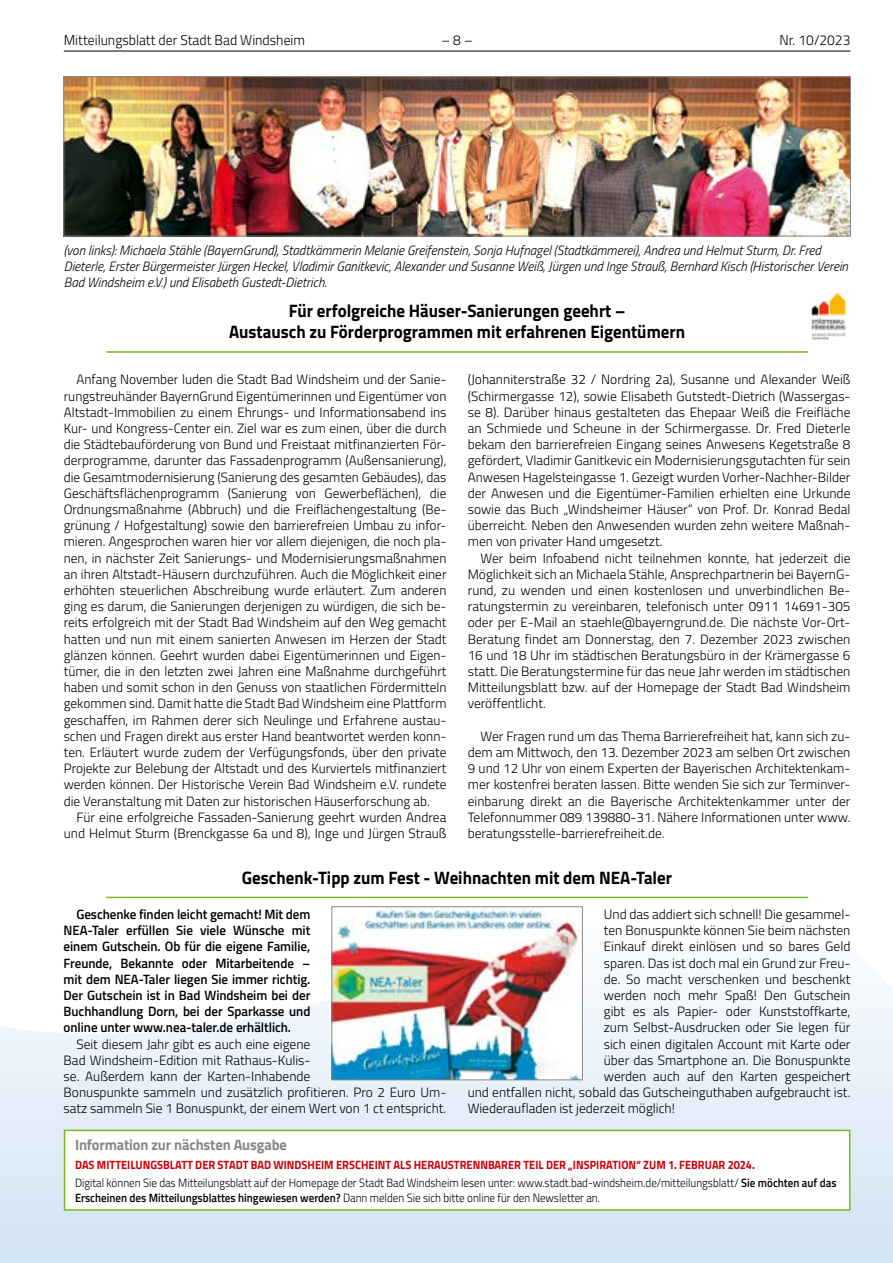
<style>
.page{position:relative;width:893px;height:1263px;background:#fff}
.page>*{position:absolute;margin:0;border:0;box-sizing:border-box;transform-origin:0 0}
._3__Überschrift_12_14_4__über_2_Spalten{font:700 18px/21.6px "Titillium";color:#000;text-align:center;scale:.94 1}
.t1{font:700 15px "Titillium";letter-spacing:-.01em;color:#878988}
.t2{font:300 14.25px "Titillium";color:#000}
._1__Grundtext_9_10_8_Titilium_Light{font:300 13.5px/16.2px "Titillium";color:#000;text-align:justify}
._2__Bildunterschrift_9_10_8_Titilium_Ital{font:italic 300 13.5px/16.2px "Titillium";color:#000}
._1__Grundtext_9_10_8_Titilium_Light-2{font:600 13.5px/16.2px "Titillium";letter-spacing:-.005em;color:#000;text-align:justify}
.t3{font:300 12px/14.4px "Titillium";color:#000;scale:.92 1}
.t4{font:700 12px "Titillium";color:#cb0008;scale:.92 1}
.s1{font-weight:600}
</style>
<div class="page">
<hr style="left:64px;top:51px;width:786px;height:1px;background:#000">
<svg style="left:0;top:896px;width:893px;height:367px"></svg>
<div style="left:64px;top:1130px;width:786px;height:81px;background:#fff;border:2px solid #7cb817"></div>
<hr style="left:106px;top:351px;width:702px;height:2px;background:#7cb817">
<img style="left:66px;top:78px;width:783px;height:156px">
<div style="left:64px;top:76px;width:787px;height:160px;border:1px solid #878988"></div>
<img style="left:811px;top:292px;width:36px;height:48px">
<hr style="left:106px;top:897px;width:702px;height:1px;background:#7cb817">
<img style="left:334px;top:908px;width:247px;height:170px">
<div style="left:332px;top:906px;width:251px;height:174px;border:1px solid #878988"></div>
<p class="t2" style="left:64px;top:29px;width:243px">Mitteilungsblatt der Stadt Bad Windsheim</p>
<p class="t2" style="left:441px;top:29px;width:33px">– 8 –</p>
<p class="t2" style="left:779px;top:29px;width:73px">Nr. 10/2023</p>
<p class="_2__Bildunterschrift_9_10_8_Titilium_Ital" style="left:64px;top:241px;width:786px">(von links): Michaela Stähle (BayernGrund), Stadtkämmerin Melanie Greifenstein, Sonja Hufnagel (Stadtkämmerei), Andrea und Helmut Sturm, Dr. Fred<br>Dieterle, Erster Bürgermeister Jürgen Heckel, Vladimir Ganitkevic, Alexander und Susanne Weiß, Jürgen und Inge Strauß, Bernhard Kisch (Historischer Verein<br>Bad Windsheim e.V.) und Elisabeth Gustedt-Dietrich.</p>
<p class="_3__Überschrift_12_14_4__über_2_Spalten" style="left:229px;top:299px;width:487px">Für erfolgreiche Häuser-Sanierungen geehrt –<br>Austausch zu Förderprogrammen mit erfahrenen Eigentümern</p>
<p class="_1__Grundtext_9_10_8_Titilium_Light" style="left:64px;top:371px;width:384px;text-indent:13px">Anfang November luden die Stadt Bad Windsheim und der Sanie&shy;rungstreuhänder BayernGrund Eigentümerinnen und Eigentümer von Altstadt-Immobilien zu einem Ehrungs- und Informationsabend ins Kur- und Kongress-Center ein. Ziel war es zum einen, über die durch die Städtebauförderung von Bund und Freistaat mitfinanzierten För&shy;derprogramme, darunter das Fassadenprogramm (Außensanierung), die Gesamtmodernisierung (Sanierung des gesamten Gebäudes), das Geschäftsflächenprogramm (Sanierung von Gewerbeflächen), die Ordnungsmaßnahme (Abbruch) und die Freiflächengestaltung (Be&shy;grünung / Hofgestaltung) sowie den barrierefreien Umbau zu infor&shy;mieren. Angesprochen waren hier vor allem diejenigen, die noch pla&shy;nen, in nächster Zeit Sanierungs- und Modernisierungsmaßnahmen an ihren Altstadt-Häusern durchzuführen. Auch die Möglichkeit einer erhöhten steuerlichen Abschreibung wurde erläutert. Zum anderen ging es darum, die Sanierungen derjenigen zu würdigen, die sich be&shy;reits erfolgreich mit der Stadt Bad Windsheim auf den Weg gemacht hatten und nun mit einem sanierten Anwesen im Herzen der Stadt glänzen können. Geehrt wurden dabei Eigentümerinnen und Eigen&shy;tümer, die in den letzten zwei Jahren eine Maßnahme durchgeführt haben und somit schon in den Genuss von staatlichen Fördermitteln gekommen sind. Damit hatte die Stadt Bad Windsheim eine Plattform geschaffen, im Rahmen derer sich Neulinge und Erfahrene austau&shy;schen und Fragen direkt aus erster Hand beantwortet werden konn&shy;ten. Erläutert wurde zudem der Verfügungsfonds, über den private Projekte zur Belebung der Altstadt und des Kurviertels mitfinanziert werden können. Der Historische Verein Bad Windsheim e.V. rundete die Veranstaltung mit Daten zur historischen Häuserforschung ab.</p>
<p class="_1__Grundtext_9_10_8_Titilium_Light" style="left:64px;top:808px;width:384px;text-align:right">Für eine erfolgreiche Fassaden-Sanierung geehrt wurden Andrea und Helmut Sturm (Brenckgasse 6a und 8), Inge und Jürgen Strauß</p>
<p class="_1__Grundtext_9_10_8_Titilium_Light" style="left:468px;top:371px;width:384px">(Johanniterstraße 32 / Nordring 2a), Susanne und Alexander Weiß (Schirmergasse 12), sowie Elisabeth Gutstedt-Dietrich (Wassergas&shy;se 8). Darüber hinaus gestalteten das Ehepaar Weiß die Freifläche an Schmiede und Scheune in der Schirmergasse. Dr. Fred Dieterle bekam den barrierefreien Eingang seines Anwesens Kegetstraße 8 gefördert, Vladimir Ganitkevic ein Modernisierungsgutachten für sein Anwesen Hagelsteingasse 1. Gezeigt wurden Vorher-Nachher-Bilder der Anwesen und die Eigentümer-Familien erhielten eine Urkunde sowie das Buch „Windsheimer Häuser“ von Prof. Dr. Konrad Bedal überreicht. Neben den Anwesenden wurden zehn weitere Maßnah&shy;men von privater Hand umgesetzt.</p>
<p class="_1__Grundtext_9_10_8_Titilium_Light" style="left:468px;top:549px;width:384px;text-indent:13px">Wer beim Infoabend nicht teilnehmen konnte, hat jederzeit die Möglichkeit sich an Michaela Stähle, Ansprechpartnerin bei BayernG&shy;rund, zu wenden und einen kostenlosen und unverbindlichen Be&shy;ratungstermin zu vereinbaren, telefonisch unter 0911 14691-305 oder per E-Mail an staehle@bayerngrund.de. Die nächste Vor-Ort-Beratung findet am Donnerstag, den 7. Dezember 2023 zwischen 16 und 18 Uhr im städtischen Beratungsbüro in der Krämergasse 6 statt. Die Beratungstermine für das neue Jahr werden im städtischen Mitteilungsblatt bzw. auf der Homepage der Stadt Bad Windsheim veröffentlicht.</p>
<p class="_1__Grundtext_9_10_8_Titilium_Light" style="left:468px;top:727px;width:384px;text-indent:13px">Wer Fragen rund um das Thema Barrierefreiheit hat, kann sich zu&shy;dem am Mittwoch, den 13. Dezember 2023 am selben Ort zwischen 9 und 12 Uhr von einem Experten der Bayerischen Architektenkam&shy;mer kostenfrei beraten lassen. Bitte wenden Sie sich zur Terminver&shy;einbarung direkt an die Bayerische Architektenkammer unter der Telefonnummer 089 139880-31. Nähere Informationen unter www. beratungsstelle-barrierefreiheit.de.</p>
<p class="_3__Überschrift_12_14_4__über_2_Spalten" style="left:242px;top:866px;width:459px">Geschenk-Tipp zum Fest - Weihnachten mit dem NEA-Taler</p>
<p class="_1__Grundtext_9_10_8_Titilium_Light-2" style="left:64px;top:905px;width:248px;text-indent:13px">Geschenke finden leicht gemacht! Mit dem NEA-Taler erfüllen Sie viele Wünsche mit einem Gutschein. Ob für die eigene Familie, Freunde, Bekannte oder Mitarbeitende – mit dem NEA-Taler liegen Sie immer richtig.<br>Der Gutschein ist in Bad Windsheim bei der Buchhandlung Dorn, bei der Sparkasse und online unter www.nea-taler.de erhältlich.</p>
<p class="_1__Grundtext_9_10_8_Titilium_Light" style="left:64px;top:1035px;width:384px;text-align:left;text-indent:13px">Seit diesem Jahr gibt es auch eine eigene<br>Bad Windsheim-Edition mit Rathaus-Kulis-<br>se. Außerdem kann der Karten-Inhabende<br>Bonuspunkte sammeln und zusätzlich profitieren. Pro 2 Euro Um&shy;satz sammeln Sie 1 Bonuspunkt, der einem Wert von 1 ct entspricht.</p>
<p class="_1__Grundtext_9_10_8_Titilium_Light" style="left:604px;top:905px;width:248px">Und das addiert sich schnell! Die gesammel-</p>
<p class="_1__Grundtext_9_10_8_Titilium_Light" style="left:604px;top:922px;width:248px">ten Bonuspunkte können Sie beim nächsten</p>
<p class="_1__Grundtext_9_10_8_Titilium_Light" style="left:604px;top:938px;width:248px">Einkauf direkt einlösen und so bares Geld</p>
<p class="_1__Grundtext_9_10_8_Titilium_Light" style="left:604px;top:954px;width:248px">sparen. Das ist doch mal ein Grund zur Freu-</p>
<p class="_1__Grundtext_9_10_8_Titilium_Light" style="left:604px;top:970px;width:248px">de. So macht verschenken und beschenkt</p>
<p class="_1__Grundtext_9_10_8_Titilium_Light" style="left:604px;top:986px;width:248px">werden noch mehr Spaß! Den Gutschein</p>
<p class="_1__Grundtext_9_10_8_Titilium_Light" style="left:604px;top:1003px;width:248px">gibt es als Papier- oder Kunststoffkarte,</p>
<p class="_1__Grundtext_9_10_8_Titilium_Light" style="left:604px;top:1019px;width:248px">zum Selbst-Ausdrucken oder Sie legen für</p>
<p class="_1__Grundtext_9_10_8_Titilium_Light" style="left:604px;top:1035px;width:248px">sich einen digitalen Account mit Karte oder</p>
<p class="_1__Grundtext_9_10_8_Titilium_Light" style="left:604px;top:1051px;width:248px">über das Smartphone an. Die Bonuspunkte</p>
<p class="_1__Grundtext_9_10_8_Titilium_Light" style="left:604px;top:1067px;width:248px">werden auch auf den Karten gespeichert</p>
<p class="_1__Grundtext_9_10_8_Titilium_Light" style="left:468px;top:1084px;width:384px">und entfallen nicht, sobald das Gutscheinguthaben aufgebraucht ist.</p>
<p class="_1__Grundtext_9_10_8_Titilium_Light" style="left:468px;top:1100px;width:209px">Wiederaufladen ist jederzeit möglich!</p>
<p class="t1" style="left:75px;top:1133px;width:213px">Information zur nächsten Ausgabe</p>
<p class="t4" style="left:75px;top:1155px;width:740px">DAS MITTEILUNGSBLATT DER STADT BAD WINDSHEIM ERSCHEINT ALS HERAUSTRENNBARER TEIL DER „INSPIRATION“ ZUM 1. FEBRUAR 2024.</p>
<p class="t3" style="left:75px;top:1175px;width:829px">Digital können Sie das Mitteilungsblatt auf der Homepage der Stadt Bad Windsheim lesen unter: www.stadt.bad-windsheim.de/mitteilungsblatt/ <span class="s1">Sie möchten auf das<br>Erscheinen des Mitteilungsblattes hingewiesen werden?</span> Dann melden Sie sich bitte online für den Newsletter an.</p>
</div>
